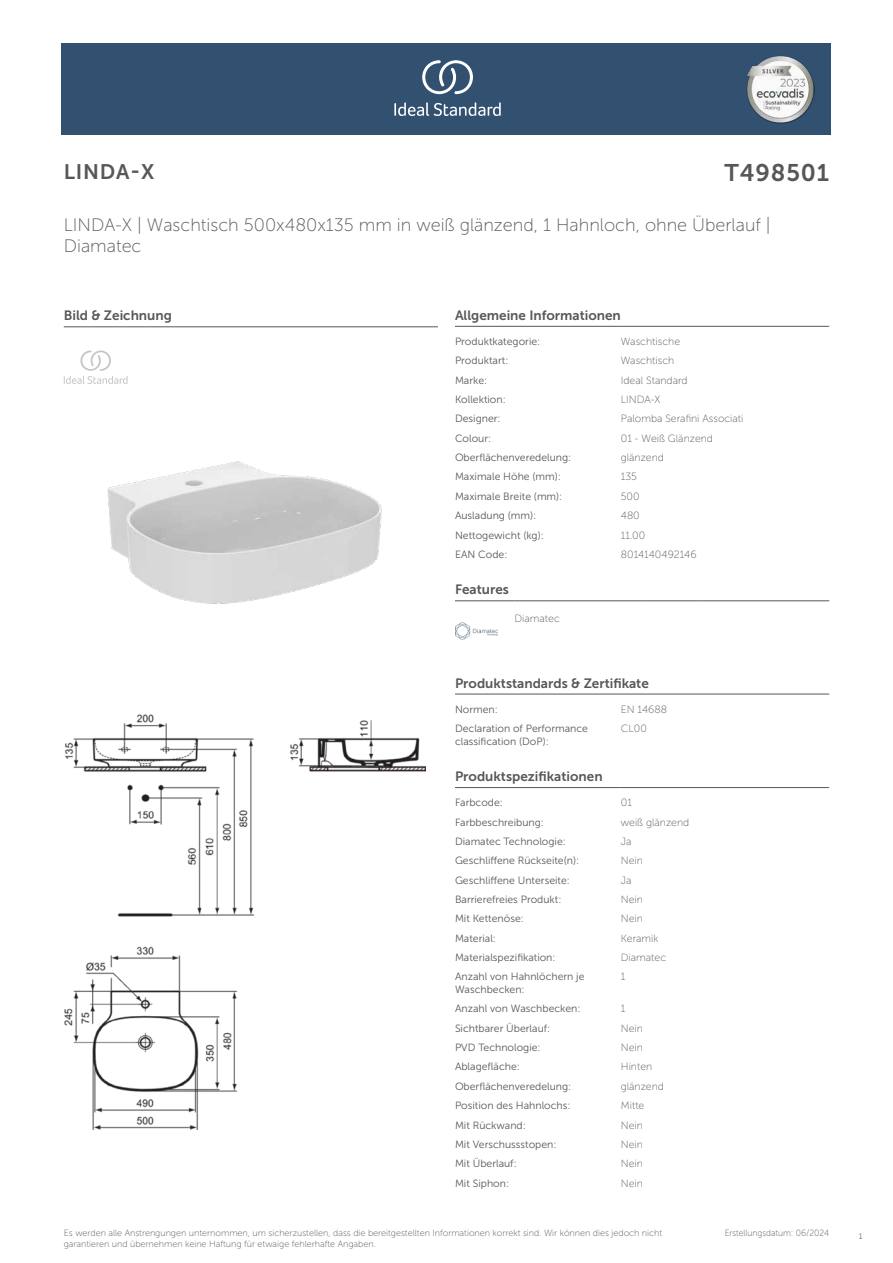
<style>
.page{position:relative;width:893px;height:1263px;background:#fff}
.page>*{position:absolute;margin:0;border:0;box-sizing:border-box;transform-origin:0 0}
.t1{font:24px "Museo Sans 700";letter-spacing:.035em;color:#575756}
.t2{font:21px "Museo Sans 700";letter-spacing:.035em;color:#575756}
.t3{font:18px/21.6px "Museo Sans 100";color:#575756}
.t4{font:13.5px "Museo Sans 700";color:#575756}
.t5{font:10.5px/12.6px "Museo Sans 300";color:#575756}
.t6{font:10.5px "Museo Sans 100";color:#575756}
.t7{font:9px/10.8px "Museo Sans 100";color:#575756}
.t8{font:9px "Museo Sans 100";color:#575756;scale:.95 1}
.t9{font:300 9px "Calibri";color:#575756;scale:.95 1}
</style>
<div class="page">
<div style="left:62px;top:43px;width:769px;height:91px;background:#325070"></div>
<hr style="left:455px;top:326px;width:166px;height:1px;background:#575756">
<hr style="left:621px;top:326px;width:208px;height:1px;background:#575756">
<hr style="left:455px;top:600px;width:59px;height:1px;background:#575756">
<hr style="left:514px;top:600px;width:128px;height:1px;background:#575756">
<hr style="left:642px;top:600px;width:60px;height:1px;background:#575756">
<hr style="left:702px;top:600px;width:127px;height:1px;background:#575756">
<img style="left:455px;top:622px;width:42px;height:17px">
<hr style="left:455px;top:694px;width:166px;height:1px;background:#575756">
<hr style="left:621px;top:694px;width:208px;height:1px;background:#575756">
<hr style="left:455px;top:787px;width:166px;height:1px;background:#575756">
<hr style="left:621px;top:787px;width:208px;height:1px;background:#575756">
<img style="left:64px;top:714px;width:361px;height:415px">
<hr style="left:64px;top:327px;width:374px;height:1px;background:#575756">
<svg style="left:64px;top:350px;width:64px;height:34px"></svg>
<img style="left:107px;top:461px;width:275px;height:143px">
<svg style="left:394px;top:102px;width:107px;height:14px"></svg>
<svg style="left:422px;top:60px;width:51px;height:34px"></svg>
<img style="left:746px;top:56px;width:68px;height:67px">
<h2 class="t2" style="left:64px;top:160px;width:92px">LINDA-X</h2>
<h1 class="t1" style="left:725px;top:160px;width:106px">T498501</h1>
<h3 class="t3" style="left:64px;top:214px;width:708px">LINDA-X | Waschtisch 500x480x135 mm in weiß glänzend, 1 Hahnloch, ohne Überlauf |<br>Diamatec</h3>
<p class="t4" style="left:64px;top:308px;width:110px">Bild &amp; Zeichnung</p>
<p class="t4" style="left:455px;top:308px;width:167px">Allgemeine Informationen</p>
<p class="t5" style="left:455px;top:335px;width:87px">Produktkategorie:</p>
<p class="t6" style="left:621px;top:336px;width:61px">Waschtische</p>
<p class="t5" style="left:455px;top:354px;width:55px">Produktart:</p>
<p class="t6" style="left:621px;top:355px;width:55px">Waschtisch</p>
<p class="t5" style="left:455px;top:374px;width:34px">Marke:</p>
<p class="t6" style="left:621px;top:374px;width:68px">Ideal Standard</p>
<p class="t5" style="left:455px;top:393px;width:52px">Kollektion:</p>
<p class="t6" style="left:621px;top:394px;width:41px">LINDA-X</p>
<p class="t5" style="left:455px;top:413px;width:47px">Designer:</p>
<p class="t6" style="left:621px;top:413px;width:124px">Palomba Serafini Associati</p>
<p class="t5" style="left:455px;top:432px;width:38px">Colour:</p>
<p class="t6" style="left:621px;top:433px;width:94px">01 - Weiß Glänzend</p>
<p class="t5" style="left:455px;top:451px;width:118px">Oberflächenveredelung:</p>
<p class="t6" style="left:621px;top:452px;width:45px">glänzend</p>
<p class="t5" style="left:455px;top:471px;width:107px">Maximale Höhe (mm):</p>
<p class="t6" style="left:621px;top:471px;width:18px">135</p>
<p class="t5" style="left:455px;top:490px;width:109px">Maximale Breite (mm):</p>
<p class="t6" style="left:621px;top:491px;width:20px">500</p>
<p class="t5" style="left:455px;top:509px;width:83px">Ausladung (mm):</p>
<p class="t6" style="left:621px;top:510px;width:21px">480</p>
<p class="t5" style="left:455px;top:529px;width:90px">Nettogewicht (kg):</p>
<p class="t6" style="left:621px;top:529px;width:26px">11.00</p>
<p class="t5" style="left:455px;top:548px;width:54px">EAN Code:</p>
<p class="t6" style="left:621px;top:549px;width:77px">8014140492146</p>
<p class="t4" style="left:455px;top:582px;width:55px">Features</p>
<p class="t6" style="left:514px;top:612px;width:47px">Diamatec</p>
<p class="t4" style="left:455px;top:675px;width:195px">Produktstandards &amp; Zertifikate</p>
<p class="t5" style="left:455px;top:703px;width:44px">Normen:</p>
<p class="t6" style="left:621px;top:703px;width:48px">EN 14688</p>
<p class="t5" style="left:455px;top:722px;width:135px">Declaration of Performance classification (DoP):</p>
<p class="t6" style="left:621px;top:723px;width:28px">CL00</p>
<p class="t4" style="left:455px;top:769px;width:149px">Produktspezifikationen</p>
<p class="t5" style="left:455px;top:796px;width:49px">Farbcode:</p>
<p class="t6" style="left:621px;top:797px;width:13px">01</p>
<p class="t5" style="left:455px;top:816px;width:90px">Farbbeschreibung:</p>
<p class="t6" style="left:621px;top:816px;width:70px">weiß glänzend</p>
<p class="t5" style="left:455px;top:835px;width:112px">Diamatec Technologie:</p>
<p class="t6" style="left:621px;top:836px;width:12px">Ja</p>
<p class="t5" style="left:455px;top:854px;width:126px">Geschliffene Rückseite(n):</p>
<p class="t6" style="left:621px;top:855px;width:24px">Nein</p>
<p class="t5" style="left:455px;top:874px;width:116px">Geschliffene Unterseite:</p>
<p class="t6" style="left:621px;top:874px;width:12px">Ja</p>
<p class="t5" style="left:455px;top:893px;width:108px">Barrierefreies Produkt:</p>
<p class="t6" style="left:621px;top:894px;width:24px">Nein</p>
<p class="t5" style="left:455px;top:912px;width:70px">Mit Kettenöse:</p>
<p class="t6" style="left:621px;top:913px;width:24px">Nein</p>
<p class="t5" style="left:455px;top:932px;width:43px">Material:</p>
<p class="t6" style="left:621px;top:932px;width:39px">Keramik</p>
<p class="t5" style="left:455px;top:951px;width:102px">Materialspezifikation:</p>
<p class="t6" style="left:621px;top:952px;width:47px">Diamatec</p>
<p class="t5" style="left:455px;top:970px;width:131px">Anzahl von Hahnlöchern je<br>Waschbecken:</p>
<p class="t6" style="left:621px;top:971px;width:6px">1</p>
<p class="t5" style="left:455px;top:1002px;width:127px">Anzahl von Waschbecken:</p>
<p class="t6" style="left:621px;top:1003px;width:6px">1</p>
<p class="t5" style="left:455px;top:1022px;width:97px">Sichtbarer Überlauf:</p>
<p class="t6" style="left:621px;top:1022px;width:24px">Nein</p>
<p class="t5" style="left:455px;top:1041px;width:87px">PVD Technologie:</p>
<p class="t6" style="left:621px;top:1042px;width:24px">Nein</p>
<p class="t5" style="left:455px;top:1061px;width:66px">Ablagefläche:</p>
<p class="t6" style="left:621px;top:1061px;width:33px">Hinten</p>
<p class="t5" style="left:455px;top:1080px;width:118px">Oberflächenveredelung:</p>
<p class="t6" style="left:621px;top:1081px;width:45px">glänzend</p>
<p class="t5" style="left:455px;top:1099px;width:117px">Position des Hahnlochs:</p>
<p class="t6" style="left:621px;top:1100px;width:25px">Mitte</p>
<p class="t5" style="left:455px;top:1119px;width:72px">Mit Rückwand:</p>
<p class="t6" style="left:621px;top:1119px;width:24px">Nein</p>
<p class="t5" style="left:455px;top:1138px;width:103px">Mit Verschussstopen:</p>
<p class="t6" style="left:621px;top:1139px;width:24px">Nein</p>
<p class="t5" style="left:455px;top:1157px;width:63px">Mit Überlauf:</p>
<p class="t6" style="left:621px;top:1158px;width:24px">Nein</p>
<p class="t5" style="left:455px;top:1177px;width:56px">Mit Siphon:</p>
<p class="t6" style="left:621px;top:1177px;width:24px">Nein</p>
<p class="t7" style="left:64px;top:1227px;width:600px">Es werden alle Anstrengungen unternommen, um sicherzustellen, dass die bereitgestellten Informationen korrekt sind. Wir können dies jedoch nicht garantieren und übernehmen keine Haftung für etwaige fehlerhafte Angaben.</p>
<p class="t8" style="left:725px;top:1228px;width:111px">Erstellungsdatum: 06/2024</p>
<p class="t9" style="left:858px;top:1230px;width:6px">1</p>
</div>
